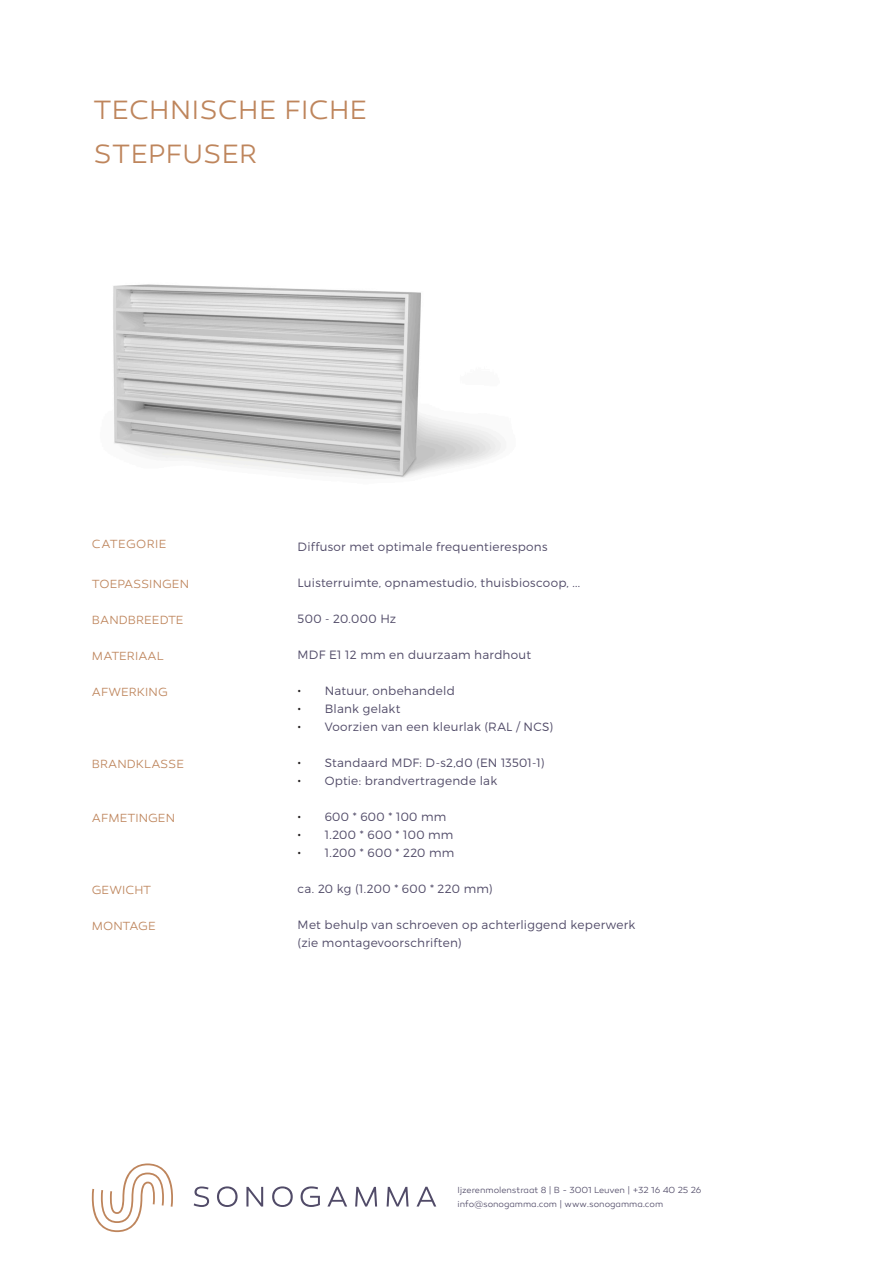
<style>
.page{position:relative;width:893px;height:1263px;background:#fff}
.page>*{position:absolute;margin:0;border:0;box-sizing:border-box;transform-origin:0 0}
.t1{font:300 27px "Canaro";letter-spacing:.01em;color:#be855c}
.brood{font:300 12px "Montserrat";letter-spacing:.02em;color:#514b68}
.brood-2{font:300 12px "Canaro";letter-spacing:.005em;color:#be855c}
.Tussentitel{font:300 12px "Canaro";letter-spacing:.035em;color:#be855c}
.brood-3{font:300 12px "Canaro";letter-spacing:-.015em;color:#be855c}
.brood-4{font:300 9px "Canaro";letter-spacing:-.005em;color:#514b68}
.s1{font-size:15px;color:#231f20}
</style>
<div class="page">
<svg style="left:194px;top:1186px;width:15px;height:21px"></svg>
<svg style="left:217px;top:1186px;width:21px;height:21px"></svg>
<svg style="left:246px;top:1187px;width:17px;height:19px"></svg>
<svg style="left:272px;top:1186px;width:21px;height:21px"></svg>
<svg style="left:301px;top:1186px;width:19px;height:21px"></svg>
<svg style="left:327px;top:1187px;width:20px;height:19px"></svg>
<svg style="left:355px;top:1187px;width:22px;height:19px"></svg>
<svg style="left:387px;top:1187px;width:22px;height:19px"></svg>
<svg style="left:416px;top:1187px;width:20px;height:19px"></svg>
<svg style="left:92px;top:1163px;width:81px;height:69px"></svg>
<img style="left:113px;top:284px;width:388px;height:194px">
<p class="t1" style="left:93px;top:94px;width:275px">TECHNISCHE FICHE</p>
<p class="t1" style="left:93px;top:138px;width:165px">STEPFUSER</p>
<p class="Tussentitel" style="left:92px;top:537px;width:76px">CATEGORIE</p>
<p class="brood-2" style="left:92px;top:577px;width:99px">TOEPASSINGEN</p>
<p class="brood-2" style="left:92px;top:613px;width:93px">BANDBREEDTE</p>
<p class="brood-2" style="left:92px;top:649px;width:73px">MATERIAAL</p>
<p class="brood-2" style="left:92px;top:685px;width:77px">AFWERKING</p>
<p class="brood-2" style="left:92px;top:757px;width:94px">BRANDKLASSE</p>
<p class="brood-2" style="left:92px;top:811px;width:85px">AFMETINGEN</p>
<p class="brood-2" style="left:92px;top:883px;width:61px">GEWICHT</p>
<p class="brood-3" style="left:92px;top:919px;width:65px">MONTAGE</p>
<p class="brood" style="left:298px;top:539px;width:251px">Diffusor met optimale frequentierespons</p>
<p class="brood" style="left:298px;top:575px;width:284px">Luisterruimte, opnamestudio, thuisbioscoop, ...</p>
<p class="brood" style="left:298px;top:611px;width:100px">500 - 20.000 Hz</p>
<p class="brood" style="left:298px;top:647px;width:235px">MDF E1 12 mm en duurzaam hardhout</p>
<p class="brood" style="left:298px;top:683px;width:159px"><span class="s1">•</span> Natuur, onbehandeld</p>
<p class="brood" style="left:298px;top:701px;width:104px"><span class="s1">•</span> Blank gelakt</p>
<p class="brood" style="left:298px;top:719px;width:257px"><span class="s1">•</span> Voorzien van een kleurlak (RAL / NCS)</p>
<p class="brood" style="left:298px;top:755px;width:248px"><span class="s1">•</span> Standaard MDF: D-s2,d0 (EN 13501-1)</p>
<p class="brood" style="left:298px;top:773px;width:201px"><span class="s1">•</span> Optie: brandvertragende lak</p>
<p class="brood" style="left:298px;top:809px;width:150px"><span class="s1">•</span> 600 * 600 * 100 mm</p>
<p class="brood" style="left:298px;top:827px;width:157px"><span class="s1">•</span> 1.200 * 600 * 100 mm</p>
<p class="brood" style="left:298px;top:845px;width:158px"><span class="s1">•</span> 1.200 * 600 * 220 mm</p>
<p class="brood" style="left:298px;top:881px;width:196px">ca. 20 kg (1.200 * 600 * 220 mm)</p>
<p class="brood" style="left:298px;top:917px;width:339px">Met behulp van schroeven op achterliggend keperwerk</p>
<p class="brood" style="left:298px;top:935px;width:165px">(zie montagevoorschriften)</p>
<p class="brood-4" style="left:458px;top:1185px;width:245px">Ijzerenmolenstraat 8 | B - 3001 Leuven | +32 16 40 25 26</p>
<p class="brood-4" style="left:458px;top:1199px;width:207px">info@sonogamma.com | www.sonogamma.com</p>
</div>
